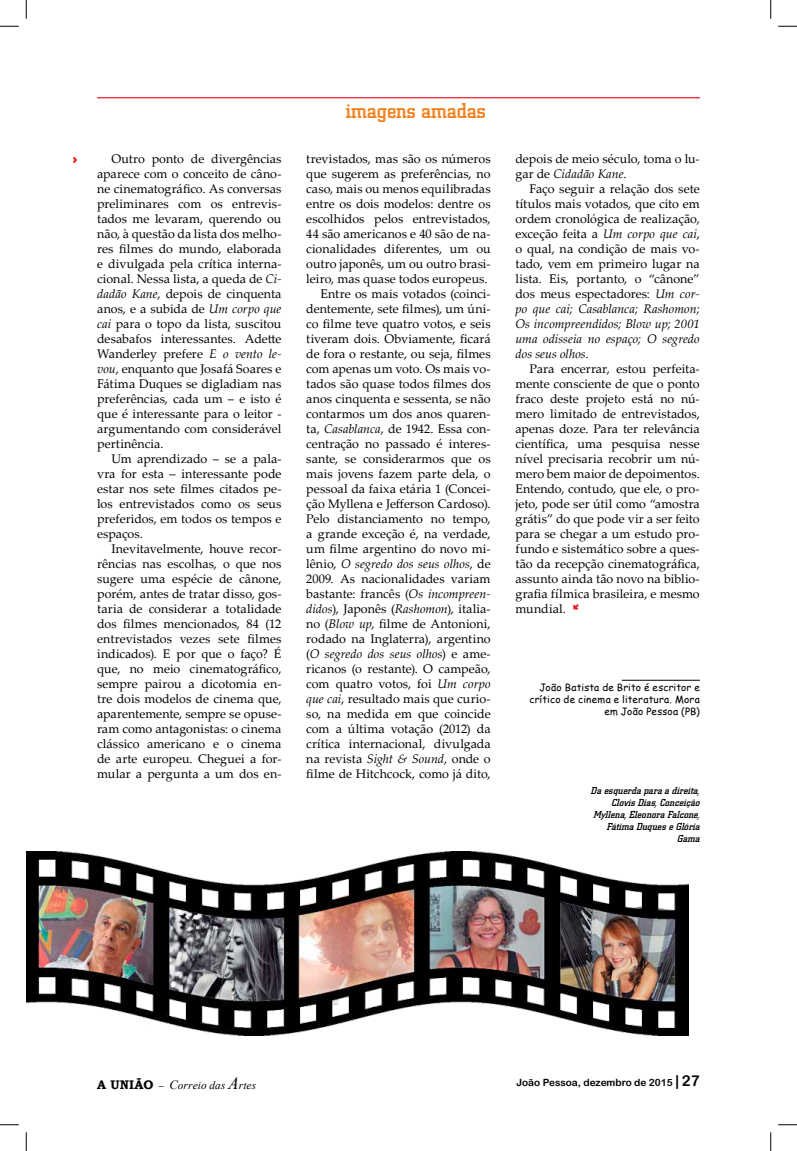
<style>
.page{position:relative;width:797px;height:1151px;background:#fff}
.page>*{position:absolute;margin:0;border:0;box-sizing:border-box;transform-origin:0 0}
.t1{font:500 21.25px "City";color:#f58220}
.t2{font:12.5px/15px "Palatino Linotype";color:#000;text-align:justify}
.t3{font:12.5px "Mini Pics Directional AA";color:#ed1d24}
.t4{font:italic 11.25px "Times New Roman";letter-spacing:.01em;color:#000}
.t5{font:italic 500 10px/12px "City";letter-spacing:.015em;color:#000;text-align:right}
.t6{font:10px/12px "Comic Sans MS";letter-spacing:.02em;color:#000;text-align:right}
.t7{font:10px "Arial Rounded MT Bold";color:#000}
.s1{font-style:italic}
.s2{font-family:"Mini Pics Directional DA";font-weight:400;font-size:17.5px;color:#fff}
.s3{font-family:"Mini Pics Directional AA";color:#ed1d24}
.s4{font-family:"Bookman Old Style";font-weight:700;font-style:normal;font-size:12.5px}
.s5{font-family:"Minion Pro";font-style:normal}
.s6{font-size:12.5px}
.s7{font-size:17.5px}
.s8{font-size:15px}
</style>
<div class="page">
<hr style="left:97px;top:97px;width:602px;height:1px;background:#ed1d24">
<img style="left:26px;top:851px;width:663px;height:184px">
<hr style="left:622px;top:680px;width:78px;height:1px;background:#000">
<svg style="left:0;top:25px;width:19px;height:2px"></svg>
<svg style="left:778px;top:25px;width:19px;height:2px"></svg>
<svg style="left:0;top:1124px;width:19px;height:1px"></svg>
<svg style="left:778px;top:1124px;width:19px;height:1px"></svg>
<svg style="left:25px;top:0;width:2px;height:19px"></svg>
<svg style="left:25px;top:1132px;width:2px;height:19px"></svg>
<svg style="left:770px;top:0;width:1px;height:19px"></svg>
<svg style="left:770px;top:1132px;width:1px;height:19px"></svg>
<p class="t3" style="left:72px;top:153px;width:8px">c</p>
<p class="t2" style="left:97px;top:151px;width:186px;text-indent:14px">Outro ponto de divergências aparece com o conceito de câno&shy;ne cinematográfico. As conversas preliminares com os entrevis&shy;tados me levaram, querendo ou não, à questão da lista dos melho&shy;res filmes do mundo, elaborada e divulgada pela crítica interna&shy;cional. Nessa lista, a queda de <span class="s1">Ci&shy;dadão Kane</span>, depois de cinquenta anos, e a subida de <span class="s1">Um corpo que cai</span> para o topo da lista, suscitou desabafos interessantes. Adette Wanderley prefere <span class="s1">E o vento le&shy;vou</span>, enquanto que Josafá Soares e Fátima Duques se digladiam nas preferências, cada um – e isto é que é interessante para o leitor - argumentando com considerável pertinência.</p>
<p class="t2" style="left:97px;top:451px;width:186px;text-indent:14px">Um aprendizado – se a pala&shy;vra for esta – interessante pode estar nos sete filmes citados pe&shy;los entrevistados como os seus preferidos, em todos os tempos e espaços.</p>
<p class="t2" style="left:97px;top:541px;width:186px;text-indent:14px">Inevitavelmente, houve recor&shy;rências nas escolhas, o que nos sugere uma espécie de cânone, porém, antes de tratar disso, gos&shy;taria de considerar a totalidade dos filmes mencionados, 84 (12 entrevistados vezes sete filmes indicados). E por que o faço? É que, no meio cinematográfico, sempre pairou a dicotomia en&shy;tre dois modelos de cinema que, aparentemente, sempre se opuse&shy;ram como antagonistas: o cinema clássico americano e o cinema de arte europeu. Cheguei a for&shy;mular a pergunta a um dos en-</p>
<h1 class="t1" style="left:311px;top:99px;width:176px"><span class="s2">6</span> imagens amadas</h1>
<p class="t2" style="left:306px;top:151px;width:186px;text-align:right">trevistados, mas são os números que sugerem as preferências, no caso, mais ou menos equilibradas entre os dois modelos: dentre os escolhidos pelos entrevistados,<br>44 são americanos e 40 são de na&shy;cionalidades diferentes, um ou outro japonês, um ou outro brasi&shy;leiro, mas quase todos europeus.<br>Entre os mais votados (coinci&shy;dentemente, sete filmes), um úni&shy;co filme teve quatro votos, e seis tiveram dois. Obviamente, ficará de fora o restante, ou seja, filmes com apenas um voto. Os mais vo&shy;tados são quase todos filmes dos anos cinquenta e sessenta, se não contarmos um dos anos quaren&shy;ta, <span class="s1">Casablanca</span>, de 1942. Essa con&shy;centração no passado é interes&shy;sante, se considerarmos que os mais jovens fazem parte dela, o pessoal da faixa etária 1 (Concei&shy;ção Myllena e Jefferson Cardoso).<br>Pelo distanciamento no tempo, a grande exceção é, na verdade, um filme argentino do novo mi&shy;lênio, <span class="s1">O segredo dos seus olhos</span>, de<br>2009. As nacionalidades variam bastante: francês (<span class="s1">Os incompreen&shy;didos</span>), Japonês (<span class="s1">Rashomon</span>), italia&shy;no (<span class="s1">Blow up</span>, filme de Antonioni, rodado na Inglaterra), argentino (<span class="s1">O segredo dos seus olhos</span>) e ame&shy;ricanos (o restante). O campeão, com quatro votos, foi <span class="s1">Um corpo que cai</span>, resultado mais que curio&shy;so, na medida em que coincide com a última votação (2012) da crítica internacional, divulgada na revista <span class="s1">Sight &amp; Sound</span>, onde o filme de Hitchcock, como já dito,</p>
<p class="t2" style="left:515px;top:151px;width:186px">depois de meio século, toma o lu&shy;gar de <span class="s1">Cidadão Kane</span>.</p>
<p class="t2" style="left:515px;top:181px;width:186px;text-indent:14px">Faço seguir a relação dos sete títulos mais votados, que cito em ordem cronológica de realização, exceção feita a <span class="s1">Um corpo que cai</span>, o qual, na condição de mais vo&shy;tado, vem em primeiro lugar na lista. Eis, portanto, o “cânone” dos meus espectadores: <span class="s1">Um cor&shy;po que cai; Casablanca; Rashomon; Os incompreendidos; Blow up; 2001 uma odisseia no espaço; O segredo dos seus olhos</span>.</p>
<p class="t2" style="left:515px;top:361px;width:186px;text-indent:14px">Para encerrar, estou perfeita&shy;mente consciente de que o ponto fraco deste projeto está no nú&shy;mero limitado de entrevistados, apenas doze. Para ter relevância científica, uma pesquisa nesse nível precisaria recobrir um nú&shy;mero bem maior de depoimentos.<br>Entendo, contudo, que ele, o pro&shy;jeto, pode ser útil como “amostra grátis” do que pode vir a ser feito para se chegar a um estudo pro&shy;fundo e sistemático sobre a ques&shy;tão da recepção cinematográfica, assunto ainda tão novo na biblio&shy;grafia fílmica brasileira, e mesmo mundial. <span class="s3">I</span></p>
<p class="t6" style="left:529px;top:681px;width:172px">João Batista de Brito é escritor e crítico de cinema e literatura. Mora em João Pessoa (PB)</p>
<p class="t5" style="left:591px;top:785px;width:110px">Da esquerda para a direita,<br>Clovis Dias, Conceição<br>Myllena, Eleonora Falcone,<br>Fátima Duques e Glória<br>Gama</p>
<p class="t4" style="left:97px;top:1078px;width:160px"><span class="s4">A UNIÃO</span> <span class="s5">–</span> <span class="s6">C</span>orreio das <span class="s7">A</span>rtes</p>
<p class="t7" style="left:516px;top:1077px;width:185px">João Pessoa, dezembro de 2015 <span class="s8">| 27</span></p>
</div>
